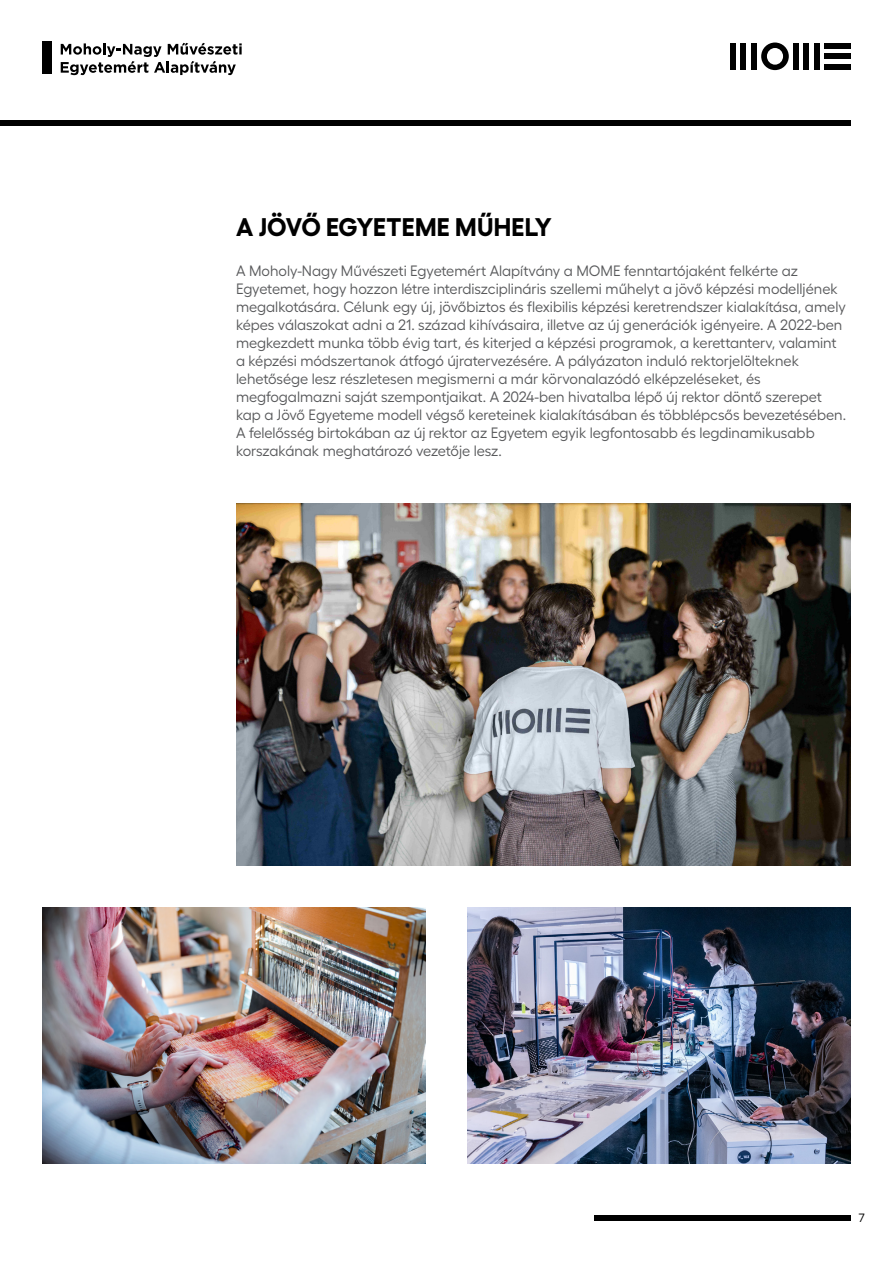
<style>
.page{position:relative;width:893px;height:1263px;background:#fff}
.page>*{position:absolute;margin:0;border:0;box-sizing:border-box;transform-origin:0 0}
.t1{font:700 25.5px "Fellix";letter-spacing:.01em;color:#000}
.t2{font:15px/18px "Fellix";color:#58595b}
.t3{font:12px "Fellix";color:#000}
</style>
<div class="page">
<div style="left:594px;top:1215px;width:256px;height:5px;background:#000"></div>
<div style="left:824px;top:64px;width:26px;height:5px;background:#000"></div>
<div style="left:730px;top:43px;width:6px;height:26px;background:#000"></div>
<div style="left:751px;top:43px;width:5px;height:26px;background:#000"></div>
<div style="left:741px;top:43px;width:5px;height:26px;background:#000"></div>
<div style="left:793px;top:43px;width:6px;height:26px;background:#000"></div>
<div style="left:814px;top:43px;width:5px;height:26px;background:#000"></div>
<div style="left:803px;top:43px;width:6px;height:26px;background:#000"></div>
<div style="left:824px;top:54px;width:26px;height:5px;background:#000"></div>
<div style="left:824px;top:43px;width:26px;height:6px;background:#000"></div>
<svg style="left:761px;top:43px;width:28px;height:27px"></svg>
<div style="left:0;top:120px;width:850px;height:6px;background:#000"></div>
<svg style="left:61px;top:43px;width:181px;height:32px"></svg>
<div style="left:43px;top:42px;width:9px;height:32px;background:#000"></div>
<img style="left:236px;top:504px;width:614px;height:361px">
<img style="left:468px;top:908px;width:382px;height:255px">
<img style="left:43px;top:908px;width:382px;height:255px">
<h1 class="t1" style="left:236px;top:207px;width:317px">A JÖVŐ EGYETEME MŰHELY</h1>
<p class="t2" style="left:236px;top:260px;width:611px">A Moholy-Nagy Művészeti Egyetemért Alapítvány a MOME fenntartójaként felkérte az Egyetemet, hogy hozzon létre interdiszciplináris szellemi műhelyt a jövő képzési modelljének megalkotására. Célunk egy új, jövőbiztos és flexibilis képzési keretrendszer kialakítása, amely képes válaszokat adni a 21. század kihívásaira, illetve az új generációk igényeire. A 2022-ben megkezdett munka több évig tart, és kiterjed a képzési programok, a kerettanterv, valamint a képzési módszertanok átfogó újratervezésére. A pályázaton induló rektorjelölteknek lehetősége lesz részletesen megismerni a már körvonalazódó elképzeléseket, és megfogalmazni saját szempontjaikat. A 2024-ben hivatalba lépő új rektor döntő szerepet kap a Jövő Egyeteme modell végső kereteinek kialakításában és többlépcsős bevezetésében.<br>A felelősség birtokában az új rektor az Egyetem egyik legfontosabb és legdinamikusabb korszakának meghatározó vezetője lesz.</p>
<p class="t3" style="left:859px;top:1208px;width:7px">7</p>
</div>
